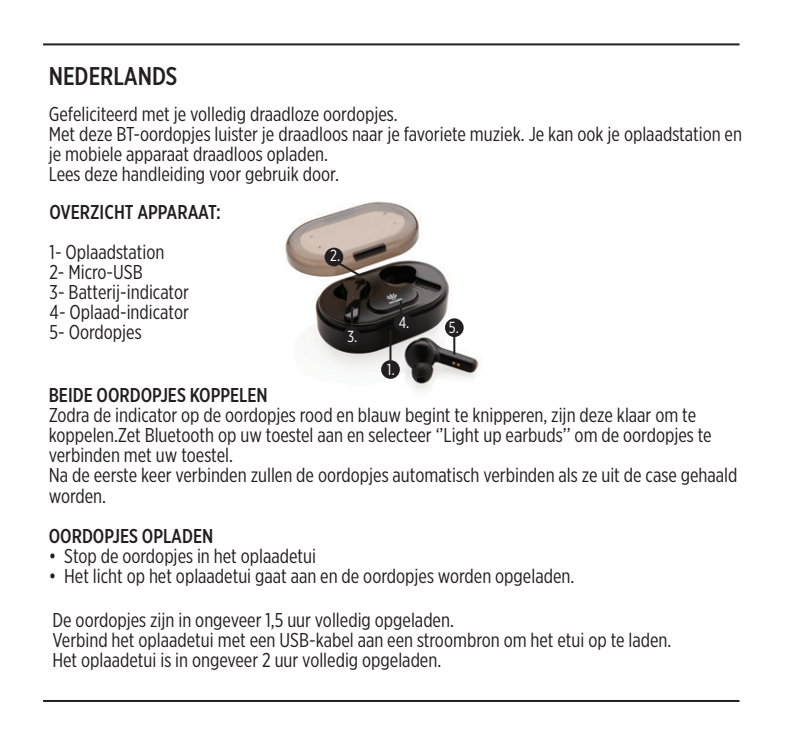
<style>
.page{position:relative;width:794px;height:738px;background:#fff}
.page>*{position:absolute;margin:0;border:0;box-sizing:border-box;transform-origin:0 0}
.t1{font:500 25.6px "Gotham X Narrow";color:#231f20}
.t2{font:20px/20px "Gotham X Narrow";color:#231f20}
.t3{font:500 20px "Gotham X Narrow";color:#231f20}
.t4{font:16px "Gotham X Narrow";color:#fff}
</style>
<div class="page">
<hr style="left:43px;top:43px;width:696px;height:2px;background:#231f20">
<hr style="left:43px;top:699px;width:696px;height:2px;background:#231f20">
<img style="left:285px;top:201px;width:194px;height:189px">
<hr style="left:389px;top:330px;width:2px;height:30px;background:#231f20">
<div style="left:381px;top:360px;width:19px;height:18px;background:#231f20;border-radius:50%"></div>
<svg style="left:332px;top:258px;width:31px;height:20px"></svg>
<div style="left:324px;top:247px;width:19px;height:19px;background:#231f20;border-radius:50%"></div>
<div style="left:393px;top:313px;width:19px;height:18px;background:#231f20;border-radius:50%"></div>
<svg style="left:400px;top:300px;width:2px;height:13px"></svg>
<hr style="left:351px;top:307px;width:2px;height:30px;background:#231f20">
<div style="left:342px;top:327px;width:19px;height:18px;background:#231f20;border-radius:50%"></div>
<hr style="left:453px;top:324px;width:2px;height:30px;background:#231f20">
<div style="left:445px;top:318px;width:18px;height:19px;background:#231f20;border-radius:50%"></div>
<p class="t1" style="left:49px;top:60px;width:130px">NEDERLANDS</p>
<p class="t2" style="left:49px;top:104px;width:350px">Gefeliciteerd met je volledig draadloze oordopjes.</p>
<p class="t2" style="left:49px;top:124px;width:695px">Met deze BT-oordopjes luister je draadloos naar je favoriete muziek. Je kan ook je oplaadstation en je mobiele apparaat draadloos opladen.</p>
<p class="t2" style="left:49px;top:164px;width:292px">Lees deze handleiding voor gebruik door.</p>
<p class="t3" style="left:50px;top:199px;width:173px">OVERZICHT APPARAAT:</p>
<p class="t2" style="left:50px;top:241px;width:116px">1- Oplaadstation</p>
<p class="t2" style="left:50px;top:261px;width:95px">2- Micro-USB</p>
<p class="t2" style="left:50px;top:281px;width:141px">3- Batterij-indicator</p>
<p class="t2" style="left:50px;top:301px;width:141px">4- Oplaad-indicator</p>
<p class="t2" style="left:50px;top:321px;width:94px">5- Oordopjes</p>
<p class="t4" style="left:330px;top:246px;width:12px">2.</p>
<p class="t4" style="left:399px;top:312px;width:12px">4.</p>
<p class="t4" style="left:449px;top:317px;width:12px">5.</p>
<p class="t4" style="left:347px;top:326px;width:11px">3.</p>
<p class="t4" style="left:387px;top:359px;width:9px">1.</p>
<p class="t3" style="left:49px;top:383px;width:220px">BEIDE OORDOPJES KOPPELEN</p>
<p class="t2" style="left:49px;top:404px;width:664px">Zodra de indicator op de oordopjes rood en blauw begint te knipperen, zijn deze klaar om te koppelen.Zet Bluetooth op uw toestel aan en selecteer ‘’Light up earbuds’’ om de oordopjes te verbinden met uw toestel.</p>
<p class="t2" style="left:49px;top:464px;width:690px">Na de eerste keer verbinden zullen de oordopjes automatisch verbinden als ze uit de case gehaald worden.</p>
<p class="t3" style="left:49px;top:523px;width:166px">OORDOPJES OPLADEN</p>
<p class="t2" style="left:49px;top:544px;width:269px">• Stop de oordopjes in het oplaadetui</p>
<p class="t2" style="left:49px;top:564px;width:527px">• Het licht op het oplaadetui gaat aan en de oordopjes worden opgeladen.</p>
<p class="t2" style="left:52px;top:608px;width:403px">De oordopjes zijn in ongeveer 1,5 uur volledig opgeladen.</p>
<p class="t2" style="left:52px;top:628px;width:620px">Verbind het oplaadetui met een USB-kabel aan een stroombron om het etui op te laden.</p>
<p class="t2" style="left:52px;top:648px;width:390px">Het oplaadetui is in ongeveer 2 uur volledig opgeladen.</p>
</div>
